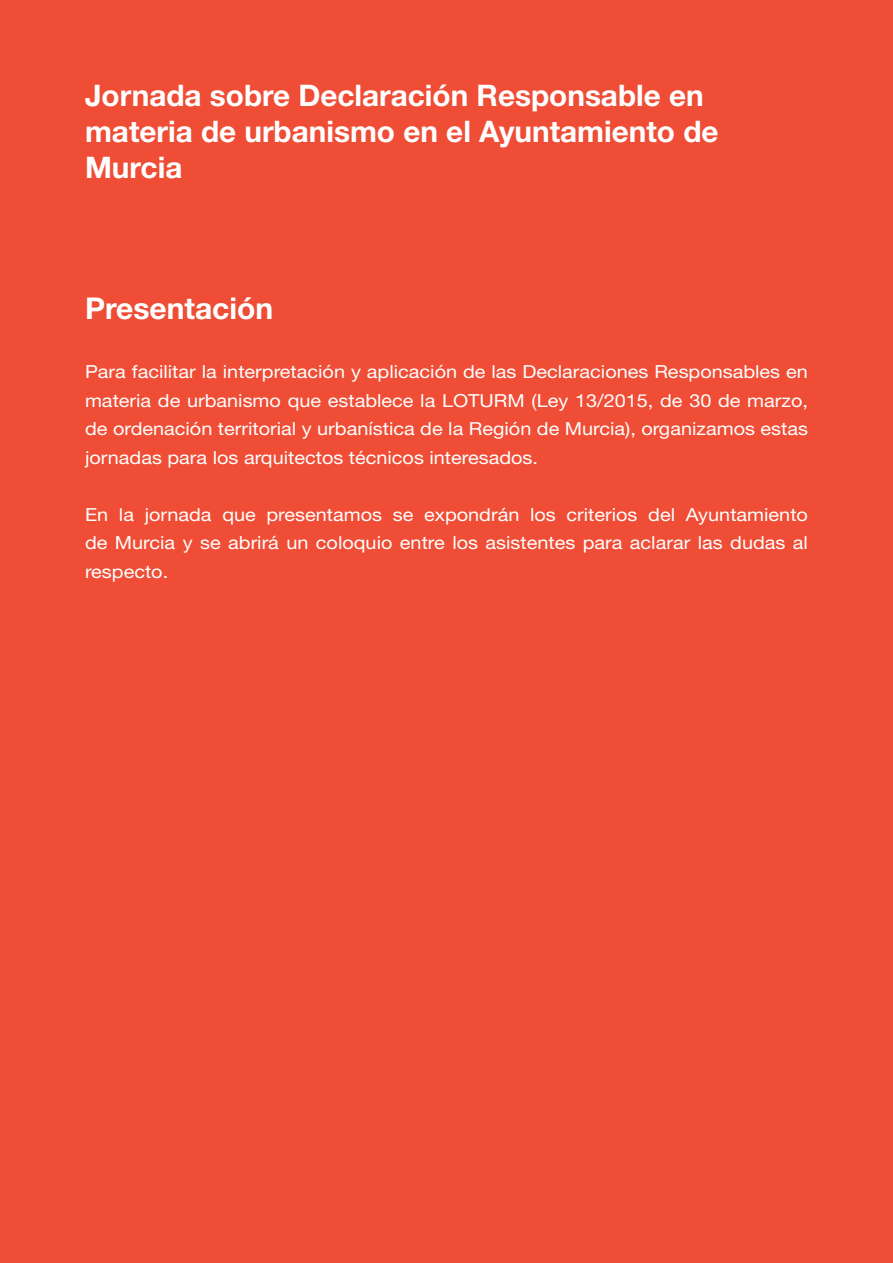
<style>
.page{position:relative;width:893px;height:1263px;background:#ef4d35}
.page>*{position:absolute;margin:0;border:0;box-sizing:border-box;transform-origin:0 0}
.t1{font:700 30px "Helvetica Neue LT Std";color:#fff}
.t2{font:700 29.7px/35.7px "Helvetica Neue LT Std";color:#fff}
.t3{font:18px/28.5px "Helvetica Neue LT Std";color:#fff;text-align:justify;scale:1.1 1}
</style>
<div class="page">
<p class="t2" style="left:85px;top:77px;width:635px">Jornada sobre Declaración Responsable en materia de urbanismo en el Ayuntamiento de<br>Murcia</p>
<p class="t1" style="left:85px;top:289px;width:190px">Presentación</p>
<p class="t3" style="left:85px;top:357px;width:659px">Para facilitar la interpretación y aplicación de las Declaraciones Responsables en materia de urbanismo que establece la LOTURM (Ley 13/2015, de 30 de marzo, de ordenación territorial y urbanística de la Región de Murcia), organizamos estas jornadas para los arquitectos técnicos interesados.</p>
<p class="t3" style="left:85px;top:500px;width:659px">En la jornada que presentamos se expondrán los criterios del Ayuntamiento de Murcia y se abrirá un coloquio entre los asistentes para aclarar las dudas al respecto.</p>
</div>
